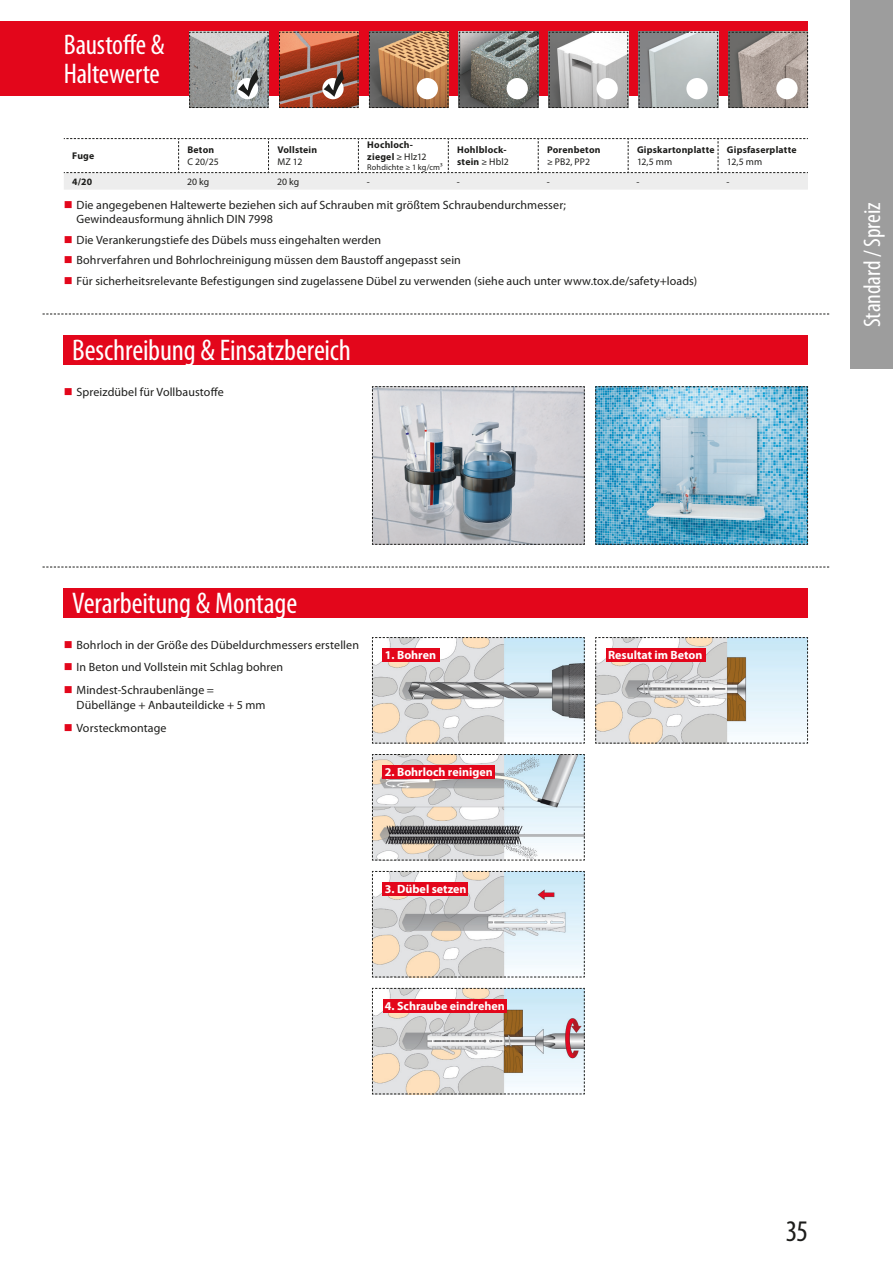
<style>
.page{position:relative;width:893px;height:1263px;background:#fff}
.page>*{position:absolute;margin:0;border:0;box-sizing:border-box;transform-origin:0 0}
.t1{font:condensed 30px "Myriad Pro";letter-spacing:-.005em;color:#fff}
.t2{font:condensed 30px "Myriad Pro";color:#1d1d1b}
.t3{font:condensed 28.5px/28.5px "Myriad Pro";letter-spacing:-.005em;color:#fff}
.t4{font:condensed 24px "Myriad Pro";letter-spacing:-.005em;color:#fff}
.t5{font:12px/14.4px "Myriad Pro";letter-spacing:.01em;color:#1d1d1b}
.t6{font:700 12px "Myriad Pro";color:#fff}
.t7{font:700 9.75px/11.7px "Myriad Pro";letter-spacing:.02em;color:#1d1d1b}
.t8{font:9.75px "Myriad Pro";letter-spacing:.005em;color:#1d1d1b}
.t9{font:8.25px "Myriad Pro";letter-spacing:.015em;color:#1d1d1b}
.s1{font-weight:400}
.s2{color:#e3061b}
</style>
<div class="page">
<div style="left:850px;top:0;width:43px;height:369px;background:#9d9d9d"></div>
<div style="left:0;top:21px;width:808px;height:75px;background:#e3061b"></div>
<svg style="left:728px;top:32px;width:80px;height:76px;background:#9b918b"></svg>
<svg style="left:638px;top:32px;width:80px;height:76px;background:#acb2b2"></svg>
<div style="left:686px;top:78px;width:22px;height:21px;background:#fff;border-radius:50%"></div>
<svg style="left:369px;top:32px;width:80px;height:76px;background:#a67c58"></svg>
<div style="left:417px;top:78px;width:21px;height:21px;background:#fff;border-radius:50%"></div>
<svg style="left:459px;top:32px;width:80px;height:76px;background:#767873"></svg>
<div style="left:507px;top:78px;width:21px;height:21px;background:#fff;border-radius:50%"></div>
<svg style="left:548px;top:32px;width:80px;height:76px;background:#babab9"></svg>
<div style="left:596px;top:78px;width:22px;height:21px;background:#fff;border-radius:50%"></div>
<div style="left:776px;top:78px;width:22px;height:21px;background:#fff;border-radius:50%"></div>
<svg style="left:372px;top:386px;width:213px;height:159px;background:#b6bac0"></svg>
<svg style="left:43px;top:314px;width:786px;height:1px"></svg>
<svg style="left:43px;top:567px;width:786px;height:1px"></svg>
<div style="left:64px;top:335px;width:744px;height:30px;background:#e3061b"></div>
<div style="left:64px;top:588px;width:744px;height:30px;background:#e3061b"></div>
<svg style="left:595px;top:386px;width:213px;height:159px;background:#80b9d3"></svg>
<svg style="left:64px;top:138px;width:744px;height:52px"></svg>
<svg style="left:189px;top:32px;width:80px;height:76px;background:#9fa1a1"></svg>
<svg style="left:279px;top:32px;width:80px;height:76px;background:#a5543c"></svg>
<svg style="left:595px;top:637px;width:213px;height:107px;background:#d6d7d5"></svg>
<svg style="left:372px;top:637px;width:213px;height:107px;background:#cbcdcd"></svg>
<svg style="left:372px;top:871px;width:213px;height:107px"></svg>
<svg style="left:372px;top:754px;width:213px;height:107px;background:#c8caca"></svg>
<svg style="left:372px;top:988px;width:213px;height:107px;background:#d3d1ce"></svg>
<div style="left:383px;top:648px;width:57px;height:14px;background:#e3061b"></div>
<div style="left:383px;top:765px;width:112px;height:13px;background:#e3061b"></div>
<div style="left:383px;top:882px;width:85px;height:13px;background:#e3061b"></div>
<div style="left:383px;top:999px;width:124px;height:13px;background:#e3061b"></div>
<div style="left:606px;top:648px;width:100px;height:14px;background:#e3061b"></div>
<h2 class="t3" style="left:64px;top:30px;width:102px">Baustoffe &amp;<br>Haltewerte</h2>
<p class="t7" style="left:72px;top:150px;width:24px">Fuge</p>
<p class="t7" style="left:187px;top:144px;width:28px">Beton</p>
<p class="t8" style="left:187px;top:156px;width:33px">C 20/25</p>
<p class="t7" style="left:277px;top:144px;width:41px">Vollstein</p>
<p class="t8" style="left:277px;top:156px;width:26px">MZ 12</p>
<p class="t7" style="left:367px;top:139px;width:61px">Hochloch&shy;ziegel <span class="s1">≥ Hlz12</span></p>
<p class="t9" style="left:367px;top:162px;width:77px">Rohdichte ≥ 1 kg/cm³</p>
<p class="t7" style="left:457px;top:144px;width:53px">Hohlblock&shy;stein <span class="s1">≥ Hbl2</span></p>
<p class="t7" style="left:547px;top:144px;width:55px">Porenbeton</p>
<p class="t8" style="left:547px;top:156px;width:44px">≥ PB2, PP2</p>
<p class="t7" style="left:637px;top:144px;width:79px">Gipskartonplatte</p>
<p class="t8" style="left:637px;top:156px;width:37px">12,5 mm</p>
<p class="t7" style="left:727px;top:144px;width:71px">Gipsfaserplatte</p>
<p class="t8" style="left:727px;top:156px;width:37px">12,5 mm</p>
<p class="t7" style="left:72px;top:175px;width:21px">4/20</p>
<p class="t8" style="left:187px;top:176px;width:24px">20 kg</p>
<p class="t8" style="left:277px;top:176px;width:24px">20 kg</p>
<p class="t8" style="left:367px;top:176px;width:4px">-</p>
<p class="t8" style="left:457px;top:176px;width:4px">-</p>
<p class="t8" style="left:547px;top:176px;width:4px">-</p>
<p class="t8" style="left:637px;top:176px;width:4px">-</p>
<p class="t8" style="left:726px;top:176px;width:4px">-</p>
<p class="t5" style="left:77px;top:197px;width:491px;text-indent:-13px"><span class="s2">■</span> Die angegebenen Haltewerte beziehen sich auf Schrauben mit größtem Schraubendurchmesser;<br>Gewindeausformung ähnlich DIN 7998</p>
<p class="t5" style="left:64px;top:232px;width:319px"><span class="s2">■</span> Die Verankerungstiefe des Dübels muss eingehalten werden</p>
<p class="t5" style="left:64px;top:253px;width:399px"><span class="s2">■</span> Bohrverfahren und Bohrlochreinigung müssen dem Baustoff angepasst sein</p>
<p class="t5" style="left:64px;top:274px;width:635px"><span class="s2">■</span> Für sicherheitsrelevante Befestigungen sind zugelassene Dübel zu verwenden (siehe auch unter www.tox.de/safety+loads)</p>
<h1 class="t1" style="left:72px;top:332px;width:280px">Beschreibung &amp; Einsatzbereich</h1>
<p class="t5" style="left:64px;top:384px;width:161px"><span class="s2">■</span> Spreizdübel für Vollbaustoffe</p>
<h3 class="t4" style="left:858px;top:327px;width:126px;rotate:-90deg">Standard / Spreiz</h3>
<h1 class="t1" style="left:72px;top:585px;width:226px">Verarbeitung &amp; Montage</h1>
<p class="t5" style="left:64px;top:637px;width:297px"><span class="s2">■</span> Bohrloch in der Größe des Dübeldurchmessers erstellen</p>
<p class="t5" style="left:64px;top:660px;width:221px"><span class="s2">■</span> In Beton und Vollstein mit Schlag bohren</p>
<p class="t5" style="left:77px;top:683px;width:190px;text-indent:-13px"><span class="s2">■</span> Mindest-Schraubenlänge =<br>Dübellänge + Anbauteildicke + 5 mm</p>
<p class="t5" style="left:64px;top:720px;width:104px"><span class="s2">■</span> Vorsteckmontage</p>
<p class="t6" style="left:385px;top:647px;width:53px">1. Bohren</p>
<p class="t6" style="left:385px;top:764px;width:109px">2. Bohrloch reinigen</p>
<p class="t6" style="left:385px;top:881px;width:83px">3. Dübel setzen</p>
<p class="t6" style="left:385px;top:998px;width:121px">4. Schraube eindrehen</p>
<p class="t6" style="left:608px;top:647px;width:96px">Resultat im Beton</p>
<h1 class="t2" style="left:786px;top:1213px;width:24px">35</h1>
</div>
